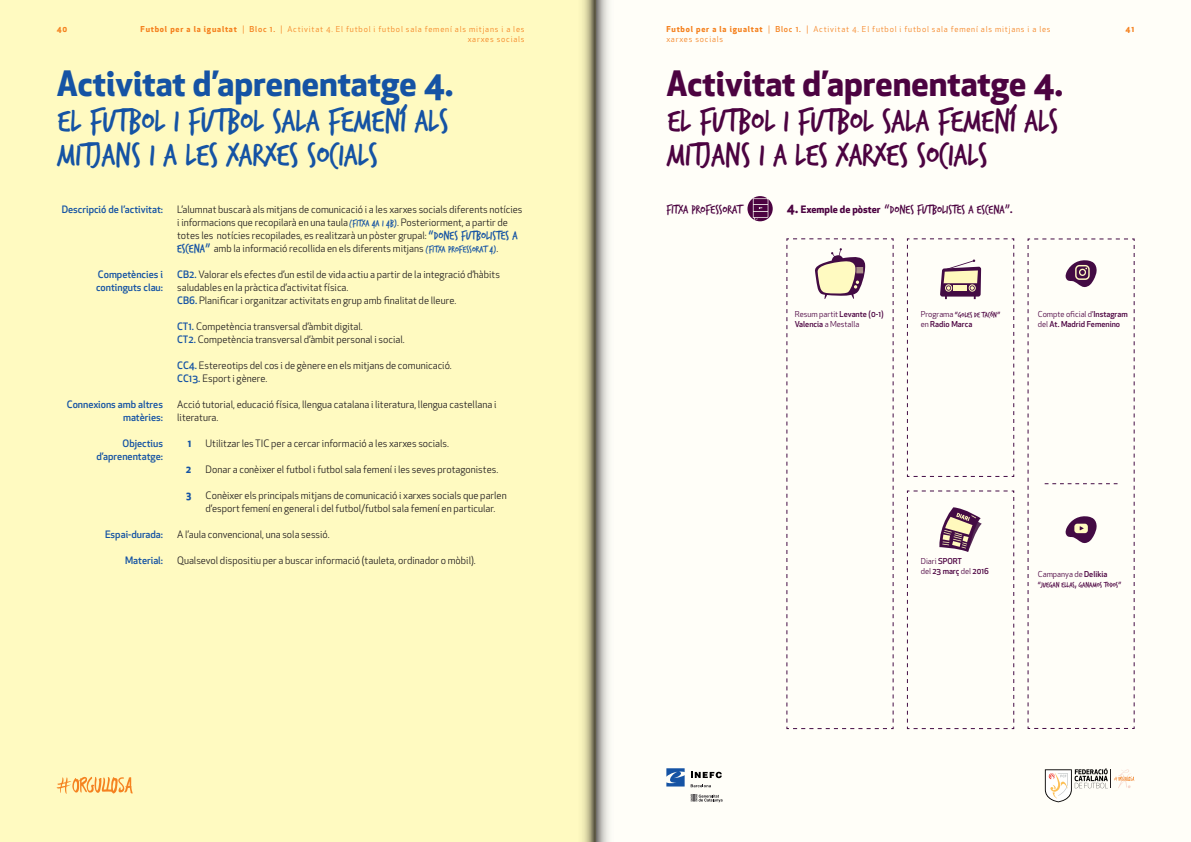
<style>
.page{position:relative;width:1191px;height:842px;background:#fff}
.page>*{position:absolute;margin:0;border:0;box-sizing:border-box;transform-origin:0 0}
.Headline_Gradient{font:34px/34px "Trash Hand";color:#4c0341}
.Headline_Gradient-2{font:34px/34px "Trash Hand";color:#1553a4}
.Headline_-_Glober_9{font:13px "Trash Hand";color:#4c0341}
.Headline_-_Glober_9-2{font:10px/13px "Apex New";color:#231f20}
.Headline_-_Glober_9-3{font:500 10px/13px "Apex New";color:#1553a4;text-align:right}
.Headline_-_Glober_9-4{font:700 10px "Apex New";color:#1553a4}
.Footer_-_Glober_6_12{font:8px/10px "Apex New";letter-spacing:.1em;color:#f58220;text-align:right}
.Headline_-_Glober_9-5{font:8px/10px "Trash Hand";color:#4c0341}
.Headline_-_Glober_9-6{font:500 8px/10px "Apex New";color:#4c0341}
.Headline_-_Glober_9-7{font:8px/10px "Apex New";color:#4c0341}
.t1{font:700 8px "Apex New";color:#f58220}
.s1{font-weight:700}
.s2{font-weight:500}
.s3{font-family:"Apex New";font-weight:700}
.s4{font-family:"Trash Hand";color:#1553a4}
.s5{font-family:"Trash Hand";font-size:13px;color:#1553a4}
.s6{font-weight:500;color:#1553a4}
.s7{font-family:"Apex New";font-weight:700;font-size:10px}
.s8{font-family:"Apex New"}
.s9{font-family:"Apex New";font-weight:500}
.s10{font-weight:400}
</style>
<div class="page">
<div style="left:595px;top:0;width:596px;height:842px;background:#fffef8"></div>
<div style="left:0;top:0;width:595px;height:842px;background:#fffac1"></div>
<svg style="left:747px;top:196px;width:25px;height:25px"></svg>
<svg style="left:786px;top:239px;width:108px;height:490px"></svg>
<svg style="left:907px;top:239px;width:107px;height:238px"></svg>
<svg style="left:907px;top:491px;width:107px;height:238px"></svg>
<svg style="left:1028px;top:239px;width:107px;height:490px"></svg>
<svg style="left:1044px;top:768px;width:90px;height:34px"></svg>
<svg style="left:690px;top:794px;width:32px;height:8px"></svg>
<svg style="left:690px;top:784px;width:21px;height:3px"></svg>
<svg style="left:691px;top:772px;width:31px;height:6px"></svg>
<svg style="left:666px;top:768px;width:18px;height:18px"></svg>
<svg style="left:57px;top:776px;width:76px;height:18px"></svg>
<svg style="left:582px;top:0;width:27px;height:842px;background:#b9b69f"></svg>
<p class="Footer_-_Glober_6_12" style="left:141px;top:24px;width:385px"><span class="s1">Futbol per a la igualtat</span> | <span class="s2">Bloc 1.</span> | Activitat 4. El futbol i futbol sala femení als mitjans i a les xarxes socials</p>
<p class="t1" style="left:57px;top:23px;width:12px">40</p>
<p class="Footer_-_Glober_6_12" style="left:666px;top:24px;width:386px"><span class="s1">Futbol per a la igualtat</span> | <span class="s2">Bloc 1.</span> | Activitat 4. El futbol i futbol sala femení als mitjans i a les</p>
<p class="t1" style="left:1125px;top:23px;width:10px">41</p>
<p class="Footer_-_Glober_6_12" style="left:666px;top:34px;width:58px">xarxes socials</p>
<p class="Headline_Gradient-2" style="left:56px;top:71px;width:398px"><span class="s3">Activitat d’aprenentatge 4.<br></span>EL FUTBOL I FUTBOL SALA FEMENÍ ALS<br>MITJANS I A LES XARXES SOCIALS</p>
<p class="Headline_-_Glober_9-3" style="left:62px;top:202px;width:103px">Descripció de l’activitat:</p>
<p class="Headline_-_Glober_9-2" style="left:177px;top:203px;width:347px">L’alumnat buscarà als mitjans de comunicació i a les xarxes socials diferents notícies i informacions que recopilarà en una taula<span class="s4">(FITXA 4A I 4B)</span>. Posteriorment, a partir de totes les notícies recopilades, es realitzarà un pòster grupal: <span class="s5">“DONES FUTBOLISTES A ESCENA”</span> amb la informació recollida en els diferents mitjans <span class="s4">(FITXA PROFESSORAT 4)</span>.</p>
<p class="Headline_-_Glober_9-2" style="left:177px;top:268px;width:324px"><span class="s6">CB2.</span> Valorar els efectes d’un estil de vida actiu a partir de la integració d’hàbits saludables en la pràctica d’activitat física.</p>
<p class="Headline_-_Glober_9-2" style="left:177px;top:294px;width:281px"><span class="s6">CB6.</span> Planificar i organitzar activitats en grup amb finalitat de lleure.</p>
<p class="Headline_-_Glober_9-2" style="left:177px;top:320px;width:187px"><span class="s6">CT1.</span> Competència transversal d’àmbit digital.</p>
<p class="Headline_-_Glober_9-2" style="left:177px;top:333px;width:229px"><span class="s6">CT2.</span> Competència transversal d’àmbit personal i social.</p>
<p class="Headline_-_Glober_9-2" style="left:177px;top:359px;width:276px"><span class="s6">CC4.</span> Estereotips del cos i de gènere en els mitjans de comunicació.</p>
<p class="Headline_-_Glober_9-2" style="left:177px;top:372px;width:92px"><span class="s6">CC13.</span> Esport i gènere.</p>
<p class="Headline_-_Glober_9-2" style="left:177px;top:398px;width:321px">Acció tutorial, educació física, llengua catalana i literatura, llengua castellana i literatura.</p>
<p class="Headline_-_Glober_9-2" style="left:206px;top:437px;width:245px">Utilitzar les TIC per a cercar informació a les xarxes socials.</p>
<p class="Headline_-_Glober_9-2" style="left:206px;top:463px;width:294px">Donar a conèixer el futbol i futbol sala femení i les seves protagonistes.</p>
<p class="Headline_-_Glober_9-2" style="left:206px;top:489px;width:303px">Conèixer els principals mitjans de comunicació i xarxes socials que parlen d’esport femení en general i del futbol/futbol sala femení en particular.</p>
<p class="Headline_-_Glober_9-2" style="left:177px;top:528px;width:154px">A l’aula convencional, una sola sessió.</p>
<p class="Headline_-_Glober_9-2" style="left:177px;top:554px;width:300px">Qualsevol dispositiu per a buscar informació (tauleta, ordinador o mòbil).</p>
<p class="Headline_-_Glober_9-3" style="left:96px;top:267px;width:68px;text-align:left">Competències i continguts clau:</p>
<p class="Headline_-_Glober_9-3" style="left:67px;top:397px;width:98px">Connexions amb altres matèries:</p>
<p class="Headline_-_Glober_9-3" style="left:96px;top:436px;width:68px">Objectius d’aprenentatge:</p>
<p class="Headline_-_Glober_9-4" style="left:188px;top:436px;width:5px">1</p>
<p class="Headline_-_Glober_9-4" style="left:186px;top:462px;width:7px">2</p>
<p class="Headline_-_Glober_9-4" style="left:186px;top:488px;width:7px">3</p>
<p class="Headline_-_Glober_9-3" style="left:105px;top:527px;width:60px">Espai-durada:</p>
<p class="Headline_-_Glober_9-3" style="left:125px;top:553px;width:39px">Material:</p>
<p class="Headline_Gradient" style="left:666px;top:71px;width:398px"><span class="s3">Activitat d’aprenentatge 4.<br></span>EL FUTBOL I FUTBOL SALA FEMENÍ ALS<br>MITJANS I A LES XARXES SOCIALS</p>
<p class="Headline_-_Glober_9" style="left:787px;top:203px;width:227px"><span class="s3">4.</span> <span class="s7">Exemple de pòster</span> “DONES FUTBOLISTES A ESCENA”<span class="s7">.</span></p>
<p class="Headline_-_Glober_9" style="left:666px;top:203px;width:77px">FITXA PROFESSORAT</p>
<p class="Headline_-_Glober_9-7" style="left:795px;top:309px;width:90px">Resum partit <span class="s2">Levante (0-1)<br>Valencia</span> a Mestalla</p>
<p class="Headline_-_Glober_9-5" style="left:920px;top:310px;width:81px"><span class="s8">Programa</span> “GOLES DE TACÓN” <span class="s8">en</span> <span class="s9">Radio Marca</span></p>
<p class="Headline_-_Glober_9-6" style="left:1037px;top:309px;width:91px"><span class="s10">Compte oficial d’</span>Instagram <span class="s10">del</span> At. Madrid Femenino</p>
<p class="Headline_-_Glober_9-6" style="left:920px;top:556px;width:70px"><span class="s10">Diari</span> SPORT<br><span class="s10">del</span> 23 març <span class="s10">del</span> 2016</p>
<p class="Headline_-_Glober_9-5" style="left:1037px;top:570px;width:85px"><span class="s8">Campanya de</span> <span class="s9">Delikia </span>“JUEGAN ELLAS, GANAMOS TODOS”</p>
</div>
